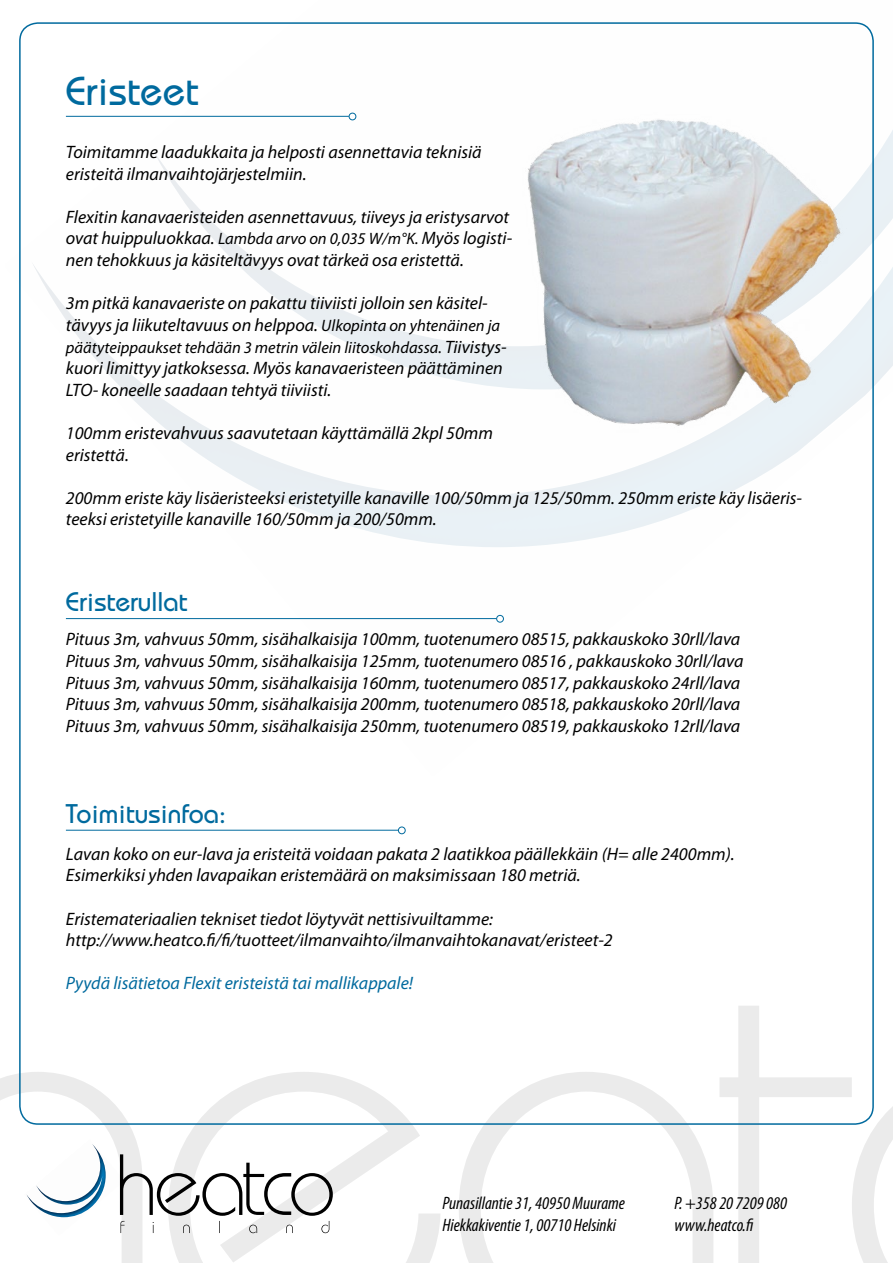
<style>
.page{position:relative;width:893px;height:1263px;background:#fff}
.page>*{position:absolute;margin:0;border:0;box-sizing:border-box;transform-origin:0 0}
.t1{font:500 40.5px "Bauhaus Std";color:#006a9e}
.t2{font:500 27px "Bauhaus Std";color:#006a9e}
.t3{font:italic 18px/21.6px "Myriad Pro";color:#000}
.t4{font:italic condensed 18px/21.6px "Myriad Pro";color:#000}
.t5{font:italic 18px "Myriad Pro";color:#006a9e}
.t6{font:italic 16.5px "Myriad Pro";color:#000}
.s1{font-size:16.5px}
.s2{font-size:18px}
</style>
<div class="page">
<img style="left:31px;top:22px;width:862px;height:525px">
<svg style="left:333px;top:1075px;width:107px;height:188px"></svg>
<svg style="left:459px;top:1072px;width:254px;height:191px"></svg>
<svg style="left:720px;top:1006px;width:173px;height:257px"></svg>
<svg style="left:0;top:1072px;width:333px;height:191px"></svg>
<img style="left:518px;top:113px;width:328px;height:320px">
<hr style="left:66px;top:116px;width:283px;height:1px;background:#006a9e">
<div style="left:349px;top:113px;width:7px;height:7px;border:1px solid #006a9e;border-radius:50%"></div>
<hr style="left:66px;top:618px;width:430px;height:1px;background:#006a9e">
<div style="left:496px;top:615px;width:8px;height:7px;border:1px solid #006a9e;border-radius:50%"></div>
<hr style="left:66px;top:830px;width:332px;height:1px;background:#006a9e">
<div style="left:398px;top:827px;width:8px;height:7px;border:1px solid #006a9e;border-radius:50%"></div>
<h1 class="t1" style="left:66px;top:67px;width:134px">Eristeet</h1>
<p class="t3" style="left:66px;top:141px;width:417px">Toimitamme laadukkaita ja helposti asennettavia teknisiä eristeitä ilmanvaihtojärjestelmiin.</p>
<p class="t3" style="left:66px;top:206px;width:448px">Flexitin kanavaeristeiden asennettavuus, tiiveys ja eristysarvot ovat huippuluokkaa. <span class="s1">Lambda arvo on 0,035 W/m°K.</span> Myös logisti&shy;nen tehokkuus ja käsiteltävyys ovat tärkeä osa eristettä.</p>
<p class="t3" style="left:66px;top:292px;width:436px">3m pitkä kanavaeriste on pakattu tiiviisti jolloin sen käsitel&shy;tävyys ja liikuteltavuus on helppoa. <span class="s1">Ulkopinta on yhtenäinen ja</span></p>
<p class="t6" style="left:66px;top:337px;width:442px">päätyteippaukset tehdään 3 metrin välein liitoskohdassa. <span class="s2">Tiivistys-</span></p>
<p class="t3" style="left:66px;top:357px;width:438px">kuori limittyy jatkoksessa. Myös kanavaeristeen päättäminen<br>LTO- koneelle saadaan tehtyä tiiviisti.</p>
<p class="t3" style="left:66px;top:422px;width:429px">100mm eristevahvuus saavutetaan käyttämällä 2kpl 50mm eristettä.</p>
<p class="t3" style="left:66px;top:487px;width:738px">200mm eriste käy lisäeristeeksi eristetyille kanaville 100/50mm ja 125/50mm. 250mm eriste käy lisäeris&shy;teeksi eristetyille kanaville 160/50mm ja 200/50mm.</p>
<h2 class="t2" style="left:66px;top:586px;width:123px">Eristerullat</h2>
<p class="t3" style="left:66px;top:628px;width:679px">Pituus 3m, vahvuus 50mm, sisähalkaisija 100mm, tuotenumero 08515, pakkauskoko 30rll/lava Pituus 3m, vahvuus 50mm, sisähalkaisija 125mm, tuotenumero 08516 , pakkauskoko 30rll/lava Pituus 3m, vahvuus 50mm, sisähalkaisija 160mm, tuotenumero 08517, pakkauskoko 24rll/lava Pituus 3m, vahvuus 50mm, sisähalkaisija 200mm, tuotenumero 08518, pakkauskoko 20rll/lava Pituus 3m, vahvuus 50mm, sisähalkaisija 250mm, tuotenumero 08519, pakkauskoko 12rll/lava</p>
<h2 class="t2" style="left:66px;top:797px;width:162px">Toimitusinfoa:</h2>
<p class="t3" style="left:66px;top:843px;width:670px">Lavan koko on eur-lava ja eristeitä voidaan pakata 2 laatikkoa päällekkäin (H= alle 2400mm).<br>Esimerkiksi yhden lavapaikan eristemäärä on maksimissaan 180 metriä.</p>
<p class="t3" style="left:66px;top:907px;width:548px">Eristemateriaalien tekniset tiedot löytyvät nettisivuiltamme: http://www.heatco.fi/fi/tuotteet/ilmanvaihto/ilmanvaihtokanavat/eristeet-2</p>
<p class="t5" style="left:66px;top:972px;width:349px">Pyydä lisätietoa Flexit eristeistä tai mallikappale!</p>
<p class="t4" style="left:442px;top:1192px;width:184px">Punasillantie 31, 40950 Muurame<br>Hiekkakiventie 1, 00710 Helsinki</p>
<p class="t4" style="left:675px;top:1192px;width:114px">P. +358 20 7209 080 www.heatco.fi</p>
</div>
